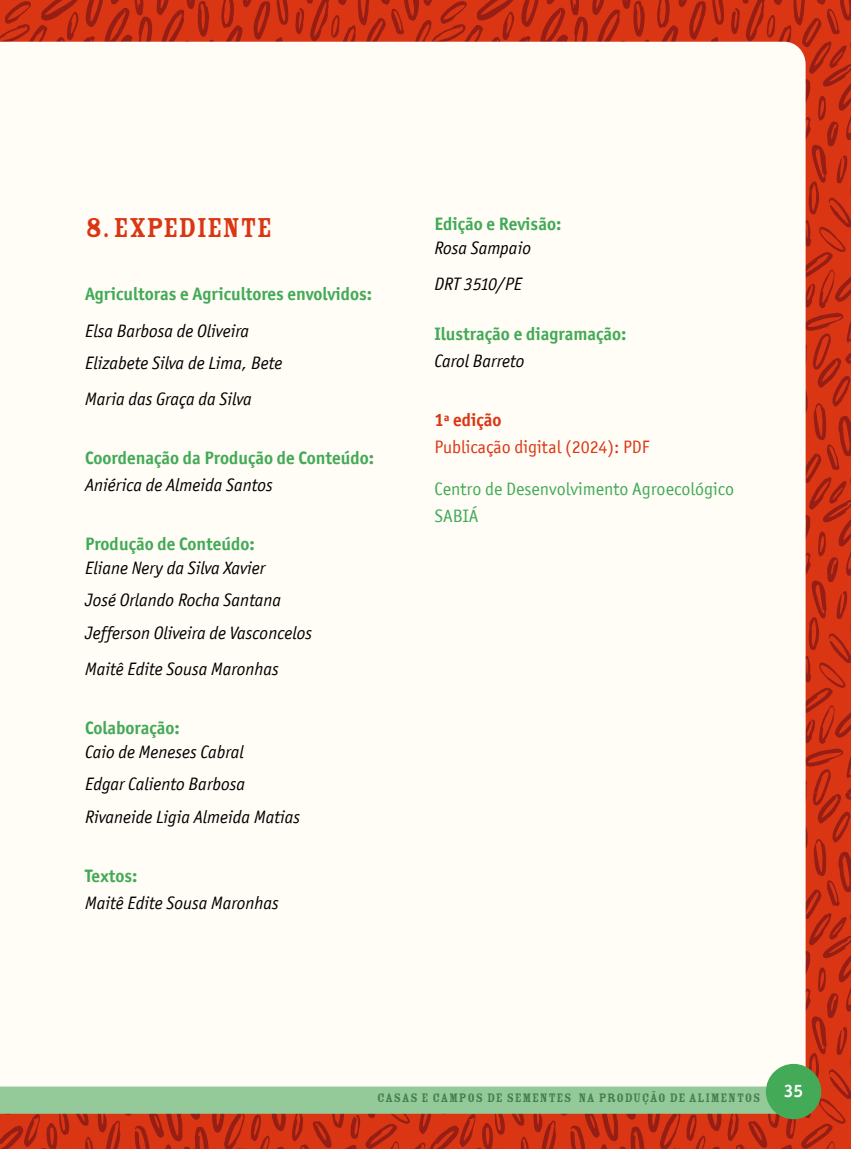
<style>
.page{position:relative;width:851px;height:1149px;background:#fff}
.page>*{position:absolute;margin:0;border:0;box-sizing:border-box;transform-origin:0 0}
.t1{font:30px "Rosewood Std Fill";color:#db3614}
.t2{font:italic 18px/32.5px "Officina San ITC";color:#000}
.t3{font:700 18px "Officina San ITC";color:#43aa57}
.t4{font:18px/27px "Officina San ITC";color:#43aa57}
.t5{font:18px "Officina San ITC";color:#db3614}
.t6{font:700 18px "Officina San ITC";color:#db3614}
.t7{font:700 18px "Officina San ITC";color:#fff}
.t8{font:13.5px "Rosewood Std Fill";letter-spacing:.05em;color:#43804d}
</style>
<div class="page">
<svg style="left:0;top:0;width:435px;height:42px;background:#c83015"></svg>
<svg style="left:435px;top:0;width:415px;height:356px;background:#c93116"></svg>
<svg style="left:805px;top:356px;width:45px;height:436px;background:#ca3217"></svg>
<svg style="left:0;top:1113px;width:435px;height:35px;background:#c73216"></svg>
<svg style="left:435px;top:792px;width:415px;height:356px;background:#c83216"></svg>
<div style="left:435px;top:42px;width:370px;height:1044px;background:#fffdf6"></div>
<div style="left:0;top:1086px;width:776px;height:27px;background:#94ca9a"></div>
<div style="left:765px;top:1063px;width:56px;height:55px;background:#43aa57;border-radius:50%"></div>
<h1 class="t1" style="left:85px;top:211px;width:189px">8. EXPEDIENTE</h1>
<p class="t3" style="left:85px;top:282px;width:288px">Agricultoras e Agricultores envolvidos:</p>
<p class="t2" style="left:85px;top:314px;width:199px">Elsa Barbosa de Oliveira<br>Elizabete Silva de Lima, Bete</p>
<p class="t2" style="left:85px;top:382px;width:168px">Maria das Graça da Silva</p>
<p class="t3" style="left:85px;top:446px;width:290px">Coordenação da Produção de Conteúdo:</p>
<p class="t2" style="left:85px;top:468px;width:189px">Aniérica de Almeida Santos</p>
<p class="t3" style="left:85px;top:532px;width:171px">Produção de Conteúdo:</p>
<p class="t2" style="left:85px;top:551px;width:228px">Eliane Nery da Silva Xavier<br>José Orlando Rocha Santana<br>Jefferson Oliveira de Vasconcelos</p>
<p class="t2" style="left:85px;top:652px;width:195px">Maitê Edite Sousa Maronhas</p>
<p class="t3" style="left:85px;top:716px;width:96px">Colaboração:</p>
<p class="t2" style="left:85px;top:735px;width:216px">Caio de Meneses Cabral<br>Edgar Caliento Barbosa<br>Rivaneide Ligia Almeida Matias</p>
<p class="t3" style="left:85px;top:864px;width:54px">Textos:</p>
<p class="t2" style="left:85px;top:886px;width:195px">Maitê Edite Sousa Maronhas</p>
<p class="t3" style="left:434px;top:213px;width:128px">Edição e Revisão:</p>
<p class="t2" style="left:434px;top:230px;width:98px;line-height:35.5px">Rosa Sampaio<br>DRT 3510/PE</p>
<p class="t3" style="left:434px;top:323px;width:193px">Ilustração e diagramação:</p>
<p class="t2" style="left:434px;top:345px;width:91px">Carol Barreto</p>
<p class="t6" style="left:434px;top:409px;width:69px">1ª edição</p>
<p class="t5" style="left:434px;top:436px;width:216px">Publicação digital (2024): PDF</p>
<p class="t4" style="left:434px;top:475px;width:301px">Centro de Desenvolvimento Agroecológico<br>SABIÁ</p>
<p class="t8" style="left:377px;top:1090px;width:385px">CASAS E CAMPOS DE SEMENTES NA PRODUÇÃO DE ALIMENTOS</p>
<p class="t7" style="left:783px;top:1078px;width:21px">35</p>
</div>
